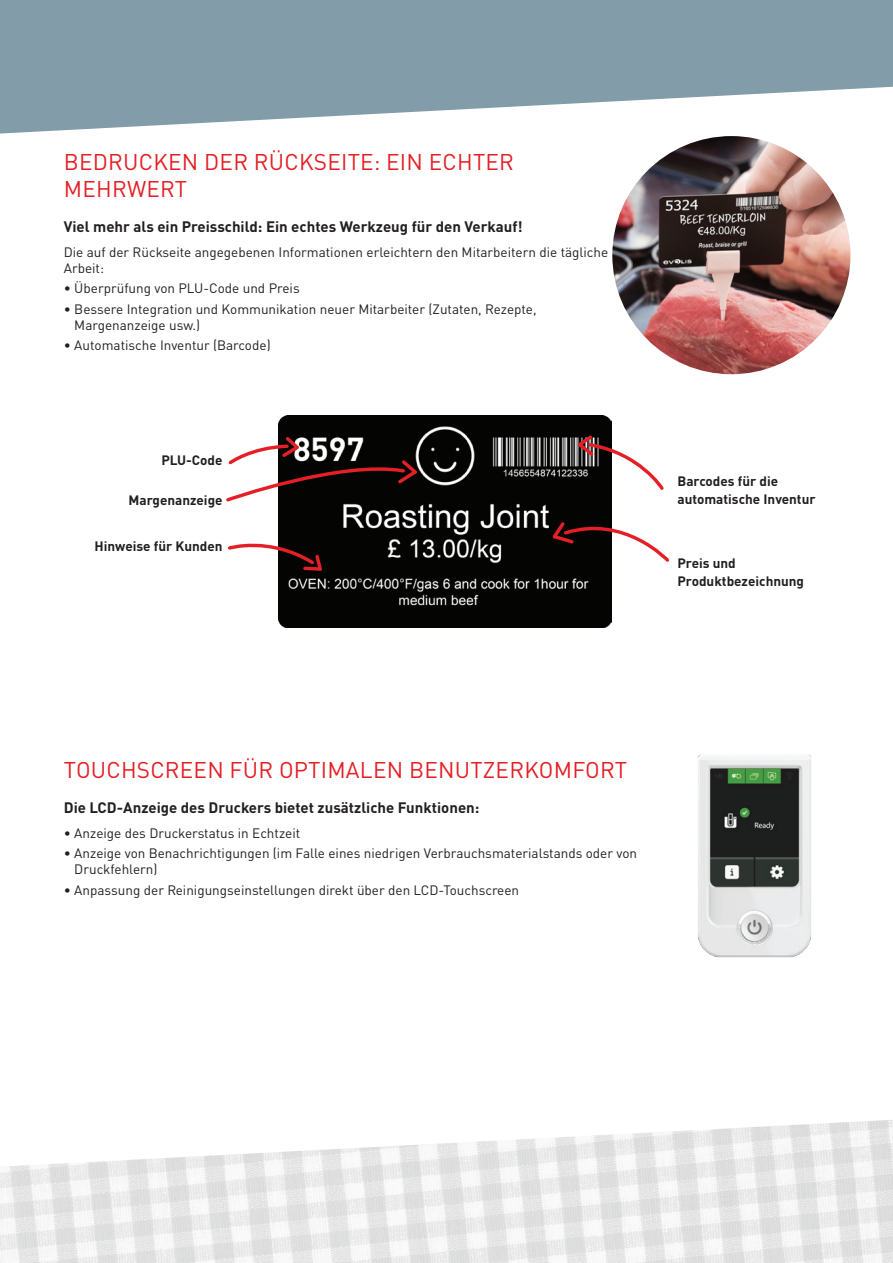
<style>
.page{position:relative;width:893px;height:1263px;background:#fff}
.page>*{position:absolute;margin:0;border:0;box-sizing:border-box;transform-origin:0 0}
.t1{font:22.5px/27px "DINOT";letter-spacing:.01em;color:#e41f25}
.t2{font:700 15px "DINOT";color:#231f20}
.t3{font:13.5px/16.2px "DINOT";color:#231f20}
.t4{font:700 13.5px/18px "DINOT";color:#231f20}
</style>
<div class="page">
<svg style="left:0;top:0;width:893px;height:134px;fill:#839ca9"></svg>
<img style="left:0;top:1120px;width:893px;height:143px">
<img style="left:612px;top:136px;width:238px;height:238px;border-radius:119px">
<img style="left:279px;top:416px;width:332px;height:212px">
<svg style="left:576px;top:432px;width:88px;height:60px"></svg>
<svg style="left:551px;top:514px;width:119px;height:49px"></svg>
<svg style="left:228px;top:536px;width:96px;height:60px"></svg>
<svg style="left:226px;top:434px;width:193px;height:69px"></svg>
<img style="left:698px;top:754px;width:113px;height:204px">
<h1 class="t1" style="left:64px;top:148px;width:452px">BEDRUCKEN DER RÜCKSEITE: EIN ECHTER<br>MEHRWERT</h1>
<p class="t2" style="left:64px;top:217px;width:460px">Viel mehr als ein Preisschild: Ein echtes Werkzeug für den Verkauf!</p>
<p class="t3" style="left:64px;top:243px;width:546px">Die auf der Rückseite angegebenen Informationen erleichtern den Mitarbeitern die tägliche<br>Arbeit:</p>
<p class="t3" style="left:64px;top:280px;width:237px">• Überprüfung von PLU-Code und Preis</p>
<p class="t3" style="left:74px;top:300px;width:464px;text-indent:-11px">• Bessere Integration und Kommunikation neuer Mitarbeiter (Zutaten, Rezepte,<br>Margenanzeige usw.)</p>
<p class="t3" style="left:64px;top:337px;width:208px">• Automatische Inventur (Barcode)</p>
<p class="t4" style="left:161px;top:451px;width:63px">PLU-Code</p>
<p class="t4" style="left:129px;top:491px;width:95px">Margenanzeige</p>
<p class="t4" style="left:94px;top:537px;width:130px">Hinweise für Kunden</p>
<p class="t4" style="left:677px;top:472px;width:140px">Barcodes für die automatische Inventur</p>
<p class="t4" style="left:677px;top:553px;width:128px">Preis und<br>Produktbezeichnung</p>
<h1 class="t1" style="left:64px;top:756px;width:565px">TOUCHSCREEN FÜR OPTIMALEN BENUTZERKOMFORT</h1>
<p class="t2" style="left:64px;top:798px;width:417px">Die LCD-Anzeige des Druckers bietet zusätzliche Funktionen:</p>
<p class="t3" style="left:64px;top:824px;width:238px">• Anzeige des Druckerstatus in Echtzeit</p>
<p class="t3" style="left:74px;top:845px;width:564px;text-indent:-11px">• Anzeige von Benachrichtigungen (im Falle eines niedrigen Verbrauchsmaterialstands oder von<br>Druckfehlern)</p>
<p class="t3" style="left:64px;top:881px;width:457px">• Anpassung der Reinigungseinstellungen direkt über den LCD-Touchscreen</p>
</div>
